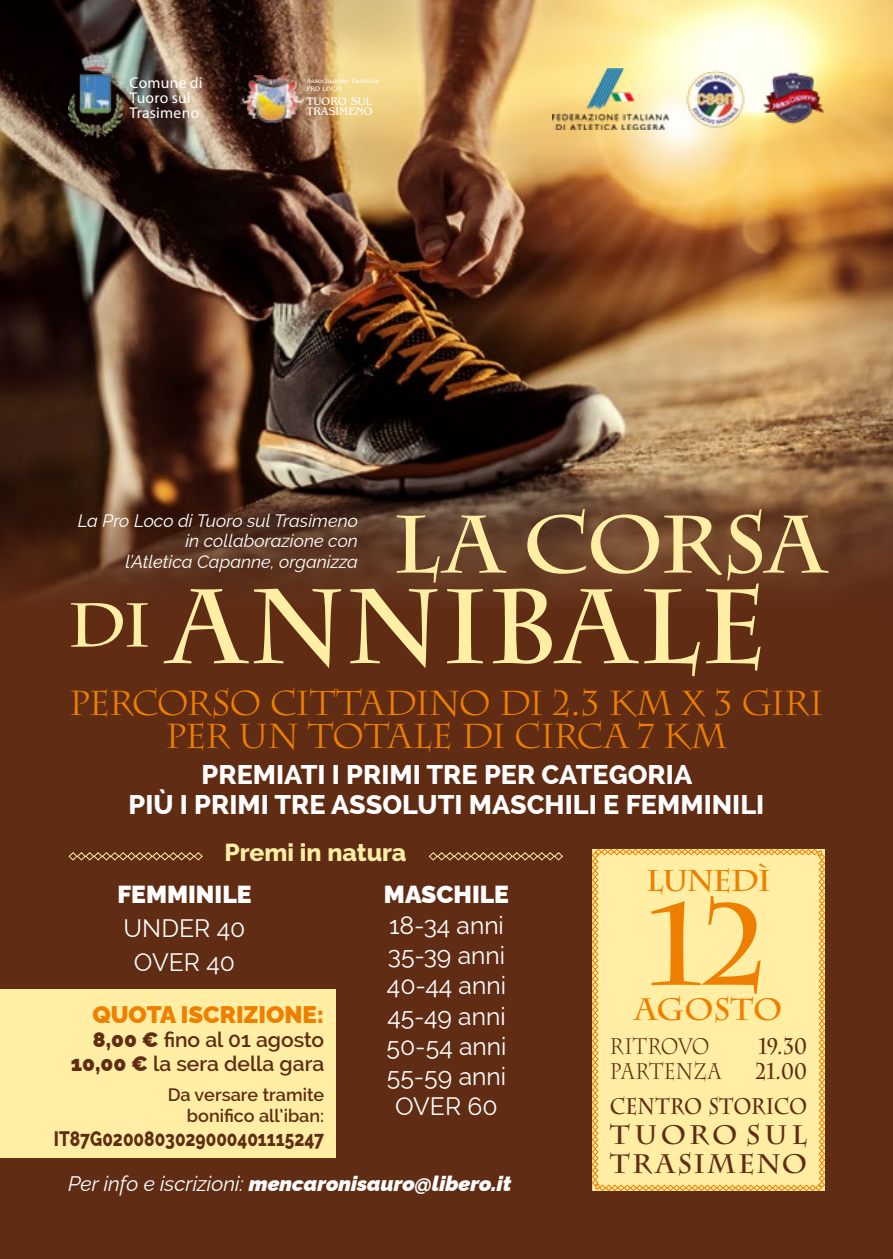
<style>
.page{position:relative;width:893px;height:1259px;background:#602c14}
.page>*{position:absolute;margin:0;border:0;box-sizing:border-box;transform-origin:0 0}
.t1{font:700 115.2px "Charlemagne";color:#ee7f00}
.t2{font:700 105px "Charlemagne";letter-spacing:.005em;color:#ffeea3}
.t3{font:700 81px "Charlemagne";letter-spacing:.005em;color:#ffeea3}
.t4{font:34.5px/33.3px "Charlemagne";letter-spacing:-.03em;color:#ee7f00;text-align:center}
.t5{font:700 30.9px "Charlemagne";color:#ee7f00}
.t6{font:700 30px "Charlemagne";letter-spacing:-.04em;color:#ee7f00}
.t7{font:800 27px/30px "Raleway";color:#fff;text-align:center}
.t8{font:700 26.7px/29.4px "Charlemagne";letter-spacing:.105em;color:#602c14}
.t9{font:24.6px/30.3px "Raleway";color:#fff;text-align:center}
.t10{font:900 24.6px "Raleway";color:#fff}
.t11{font:800 24.6px "Raleway";color:#ffeea3}
.t12{font:900 24px "Raleway";color:#ee7f00}
.t13{font:700 22.5px/35.4px "Charlemagne";letter-spacing:-.005em;color:#602c14;text-align:right;scale:.85 1}
.t14{font:22.5px "Charlemagne";letter-spacing:-.005em;color:#602c14;scale:.85 1}
.t15{font:italic 900 21px "Raleway";color:#fff}
.t16{font:600 21px/24px "Raleway";color:#602c14;text-align:right}
.t17{font:800 21px "Raleway";color:#602c14;scale:.82 1}
.t18{font:italic 18px/21px "Raleway";color:#fff;text-align:right}
.t19{font:600 18px/21px "Raleway";color:#602c14;text-align:right}
.t20{font:15.6px/14.7px "Myriad Pro";letter-spacing:.015em;color:#fff}
.t21{font:11.4px/10.8px "Benguiat";color:#fff}
.t22{font:6.6px/8.1px "Benguiat";color:#fff}
.s1{font-weight:900}
.s2{font-weight:400}
</style>
<div class="page">
<img style="left:0;top:0;width:893px;height:594px">
<svg style="left:68px;top:852px;width:135px;height:9px"></svg>
<svg style="left:428px;top:852px;width:135px;height:9px"></svg>
<div style="left:592px;top:848px;width:233px;height:343px;background:#ffeea3"></div>
<div style="left:0;top:989px;width:336px;height:168px;background:#ffeea3"></div>
<img style="left:240px;top:76px;width:63px;height:47px">
<img style="left:69px;top:56px;width:54px;height:83px">
<img style="left:553px;top:68px;width:115px;height:62px">
<img style="left:685px;top:68px;width:62px;height:62px">
<img style="left:763px;top:68px;width:62px;height:62px">
<p class="t20" style="left:130px;top:75px;width:75px">Comune di<br>Tuoro sul<br>Trasimeno</p>
<p class="t22" style="left:307px;top:77px;width:74px">Associazione Turistica<br>PRO LOCO</p>
<p class="t21" style="left:307px;top:96px;width:68px">TUORO SUL<br>TRASIMENO</p>
<h3 class="t3" style="left:393px;top:497px;width:434px">LA CORSA</h3>
<h2 class="t2" style="left:68px;top:565px;width:701px"><sup>DI</sup> ANNIBALE</h2>
<h3 class="t4" style="left:69px;top:687px;width:756px">PERCORSO CITTADINO DI 2.3 KM X 3 GIRI<br>PER UN TOTALE DI CIRCA 7 KM</h3>
<h3 class="t7" style="left:129px;top:759px;width:637px">PREMIATI I PRIMI TRE PER CATEGORIA<br>PIÙ I PRIMI TRE ASSOLUTI MASCHILI E FEMMINILI</h3>
<h3 class="t11" style="left:224px;top:838px;width:184px">Premi in natura</h3>
<h3 class="t10" style="left:117px;top:875px;width:136px">FEMMINILE</h3>
<h3 class="t9" style="left:124px;top:911px;width:123px;line-height:33.9px">UNDER 40<br>OVER 40</h3>
<p class="t18" style="left:78px;top:508px;width:282px">La Pro Loco di Tuoro sul Trasimeno in collaborazione con<br>l’Atletica Capanne, organizza</p>
<h3 class="t6" style="left:646px;top:863px;width:126px">LUNEDÌ</h3>
<h1 class="t1" style="left:649px;top:878px;width:121px">12</h1>
<h3 class="t5" style="left:635px;top:991px;width:149px">AGOSTO</h3>
<p class="t14" style="left:610px;top:1033px;width:119px">RITROVO</p>
<p class="t13" style="left:758px;top:1028px;width:59px">19.30</p>
<p class="t14" style="left:610px;top:1058px;width:132px">PARTENZA</p>
<h3 class="t10" style="left:384px;top:875px;width:127px">MASCHILE</h3>
<h3 class="t9" style="left:387px;top:909px;width:121px">18-34 anni<br>35-39 anni<br>40-44 anni<br>45-49 anni<br>50-54 anni<br>55-59 anni<br>OVER 60</h3>
<h3 class="t12" style="left:92px;top:995px;width:233px">QUOTA ISCRIZIONE:</h3>
<p class="t16" style="left:71px;top:1027px;width:255px"><span class="s1">8,00 €</span> fino al 01 agosto<br><span class="s1">10,00 €</span> la sera della gara</p>
<p class="t19" style="left:168px;top:1084px;width:158px">Da versare tramite bonifico all’iban:</p>
<p class="t17" style="left:54px;top:1126px;width:331px">IT87G0200803029000401115247</p>
<p class="t13" style="left:610px;top:1053px;width:233px">21.00<br>CENTRO STORICO</p>
<h3 class="t8" style="left:610px;top:1120px;width:199px">TUORO SUL<br>TRASIMENO</h3>
<p class="t15" style="left:68px;top:1166px;width:445px"><span class="s2">Per info e iscrizioni:</span> mencaronisauro@libero.it</p>
</div>
